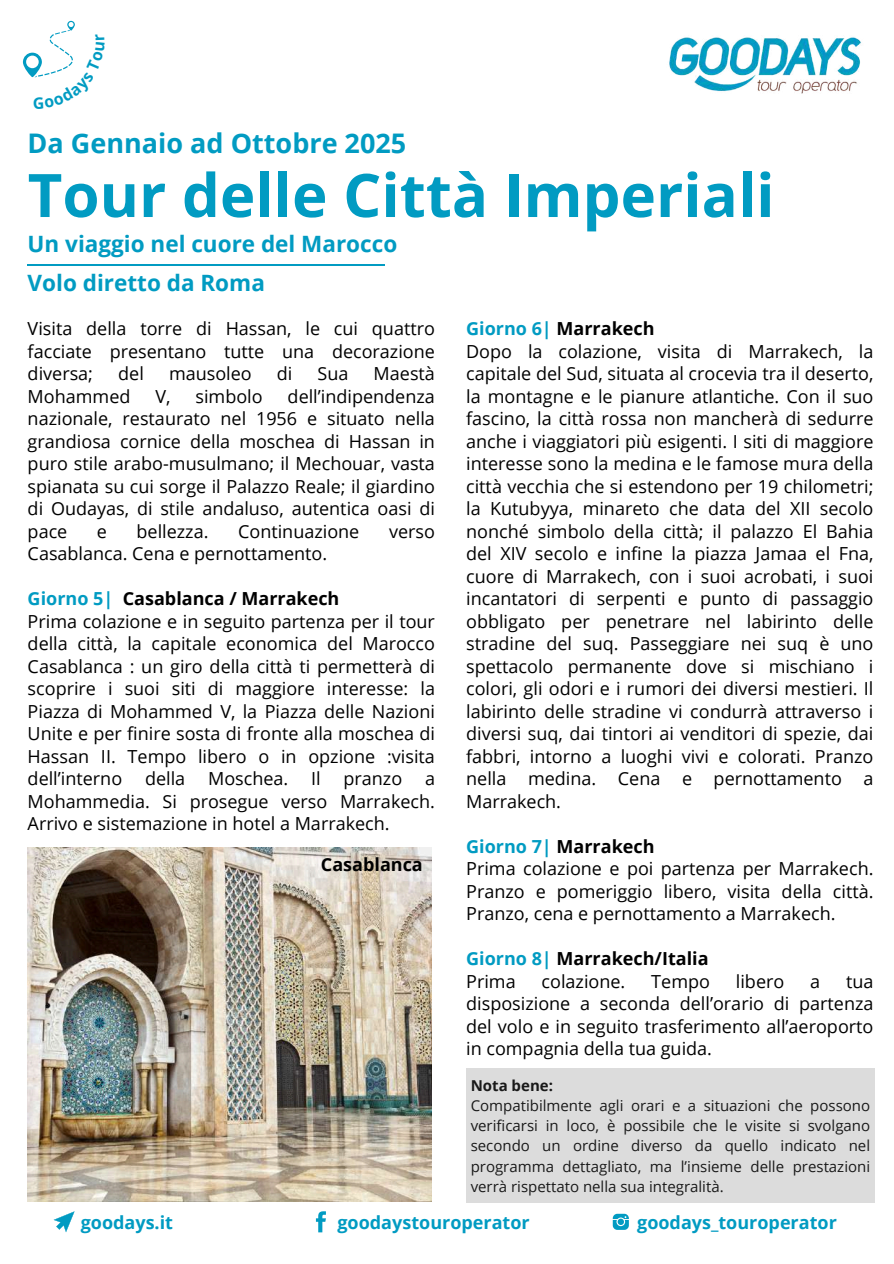
<style>
.page{position:relative;width:894px;height:1264px;background:#fff}
.page>*{position:absolute;margin:0;border:0;box-sizing:border-box;transform-origin:0 0}
.t1{font:700 60px "Open Sans";color:#019bc2}
.t2{font:700 27px "Open Sans";color:#019bc2}
.t3{font:700 22.5px "Open Sans";color:#019bc2}
.t4{font:18px/22.5px "Open Sans";color:#000;text-align:justify}
.t5{font:700 18px "Open Sans";color:#019bc2}
.t6{font:700 18px/22.5px "Open Sans";color:#000}
.t7{font:15px/20.2px "Open Sans";color:#000;text-align:justify}
.t8{font:700 15px "Open Sans";color:#000}
.s1{font-weight:700;color:#019bc2}
.s2{font-weight:700}
.s3{color:#019bc2}
.s4{font-weight:400}
</style>
<div class="page">
<svg style="left:53px;top:1211px;width:22px;height:21px"></svg>
<svg style="left:316px;top:1211px;width:10px;height:21px"></svg>
<svg style="left:612px;top:1213px;width:16px;height:16px"></svg>
<img style="left:669px;top:37px;width:192px;height:57px">
<div style="left:466px;top:1067px;width:408px;height:135px;background:#d9d9d9"></div>
<hr style="left:28px;top:264px;width:356px;height:1px;background:#019bc2">
<img style="left:28px;top:847px;width:404px;height:354px">
<svg style="left:23px;top:21px;width:52px;height:57px"></svg>
<h2 class="t2" style="left:28px;top:124px;width:380px">Da Gennaio ad Ottobre 2025</h2>
<h1 class="t1" style="left:28px;top:153px;width:748px">Tour delle Città Imperiali</h1>
<p class="t3" style="left:28px;top:227px;width:371px">Un viaggio nel cuore del Marocco</p>
<p class="t3" style="left:28px;top:267px;width:239px">Volo diretto da Roma</p>
<p class="t4" style="left:28px;top:317px;width:409px">Visita della torre di Hassan, le cui quattro facciate presentano tutte una decorazione diversa;</p>
<p class="t4" style="left:118px;top:362px;width:27px">del</p>
<p class="t4" style="left:169px;top:362px;width:84px">mausoleo</p>
<p class="t4" style="left:277px;top:362px;width:17px">di</p>
<p class="t4" style="left:317px;top:362px;width:32px">Sua</p>
<p class="t4" style="left:373px;top:362px;width:63px">Maestà</p>
<p class="t4" style="left:28px;top:384px;width:104px">Mohammed</p>
<p class="t4" style="left:155px;top:384px;width:17px">V,</p>
<p class="t4" style="left:195px;top:384px;width:69px">simbolo</p>
<p class="t4" style="left:28px;top:384px;width:409px;text-indent:260px">dell’indipendenza nazionale, restaurato nel 1956 e situato nella grandiosa cornice della moschea di Hassan in puro stile arabo-musulmano; il Mechouar, vasta spianata su cui sorge il Palazzo Reale; il giardino di Oudayas, di stile andaluso, autentica oasi di pace</p>
<p class="t4" style="left:97px;top:519px;width:12px">e</p>
<p class="t4" style="left:136px;top:519px;width:73px">bellezza.</p>
<p class="t4" style="left:238px;top:519px;width:123px">Continuazione</p>
<p class="t4" style="left:389px;top:519px;width:47px">verso</p>
<p class="t4" style="left:28px;top:542px;width:301px">Casablanca. Cena e pernottamento.</p>
<p class="t4" style="left:28px;top:587px;width:409px;text-align:left"><span class="s1">Giorno 5|</span> <span class="s2">Casablanca / Marrakech<br></span>Prima colazione e in seguito partenza per il tour della città, la capitale economica del Marocco Casablanca : un giro della città ti permetterà di scoprire i suoi siti di maggiore interesse: la Piazza di Mohammed V, la Piazza delle Nazioni Unite e per finire sosta di fronte alla moschea di Hassan II. Tempo libero o in opzione :visita dell’interno</p>
<p class="t4" style="left:145px;top:767px;width:42px">della</p>
<p class="t4" style="left:208px;top:767px;width:82px">Moschea.</p>
<p class="t4" style="left:311px;top:767px;width:11px">Il</p>
<p class="t4" style="left:343px;top:767px;width:60px">pranzo</p>
<p class="t4" style="left:28px;top:767px;width:409px;text-indent:397px">a Mohammedia. Si prosegue verso Marrakech.<br>Arrivo e sistemazione in hotel a Marrakech.</p>
<p class="t6" style="left:321px;top:852px;width:103px">Casablanca</p>
<p class="t4" style="left:466px;top:317px;width:409px;text-align:left"><span class="s1">Giorno 6|</span> <span class="s2">Marrakech<br></span>Dopo la colazione, visita di Marrakech, la capitale del Sud, situata al crocevia tra il deserto, la montagne e le pianure atlantiche. Con il suo fascino, la città rossa non mancherà di sedurre anche i viaggiatori più esigenti. I siti di maggiore interesse sono la medina e le famose mura della città vecchia che si estendono per 19 chilometri; la Kutubyya, minareto che data del XII secolo nonché simbolo della città; il palazzo El Bahia del XIV secolo e infine la piazza Jamaa el Fna, cuore di Marrakech, con i suoi acrobati, i suoi incantatori di serpenti e punto di passaggio obbligato per penetrare nel labirinto delle stradine del suq. Passeggiare nei suq è uno spettacolo permanente dove si mischiano i colori, gli odori e i rumori dei diversi mestieri. Il labirinto delle stradine vi condurrà attraverso i diversi suq, dai tintori ai venditori di spezie, dai fabbri, intorno a luoghi vivi e colorati. Pranzo nella medina. Cena e pernottamento a Marrakech.</p>
<p class="t4" style="left:466px;top:834px;width:409px;text-align:left"><span class="s1">Giorno 7|</span> <span class="s2">Marrakech<br></span>Prima colazione e poi partenza per Marrakech.<br>Pranzo e pomeriggio libero, visita della città.<br>Pranzo, cena e pernottamento a Marrakech.</p>
<p class="t6" style="left:466px;top:947px;width:244px"><span class="s3">Giorno 8|</span> Marrakech/Italia<br><span class="s4">Prima</span></p>
<p class="t4" style="left:541px;top:969px;width:85px">colazione.</p>
<p class="t4" style="left:651px;top:969px;width:60px">Tempo</p>
<p class="t4" style="left:735px;top:969px;width:50px">libero</p>
<p class="t4" style="left:810px;top:969px;width:12px">a</p>
<p class="t4" style="left:466px;top:969px;width:409px;text-indent:380px">tua disposizione a seconda dell’orario di partenza del volo e in seguito trasferimento all’aeroporto in compagnia della tua guida.</p>
<p class="t8" style="left:470px;top:1074px;width:84px">Nota bene:</p>
<p class="t7" style="left:470px;top:1094px;width:401px">Compatibilmente agli orari e a situazioni che possono verificarsi in loco, è possibile che le visite si svolgano secondo un ordine diverso da quello indicato nel programma dettagliato, ma l’insieme delle prestazioni verrà rispettato nella sua integralità.</p>
<p class="t5" style="left:81px;top:1209px;width:94px">goodays.it</p>
<p class="t5" style="left:337px;top:1209px;width:194px">goodaystouroperator</p>
<p class="t5" style="left:637px;top:1209px;width:201px">goodays_touroperator</p>
</div>
